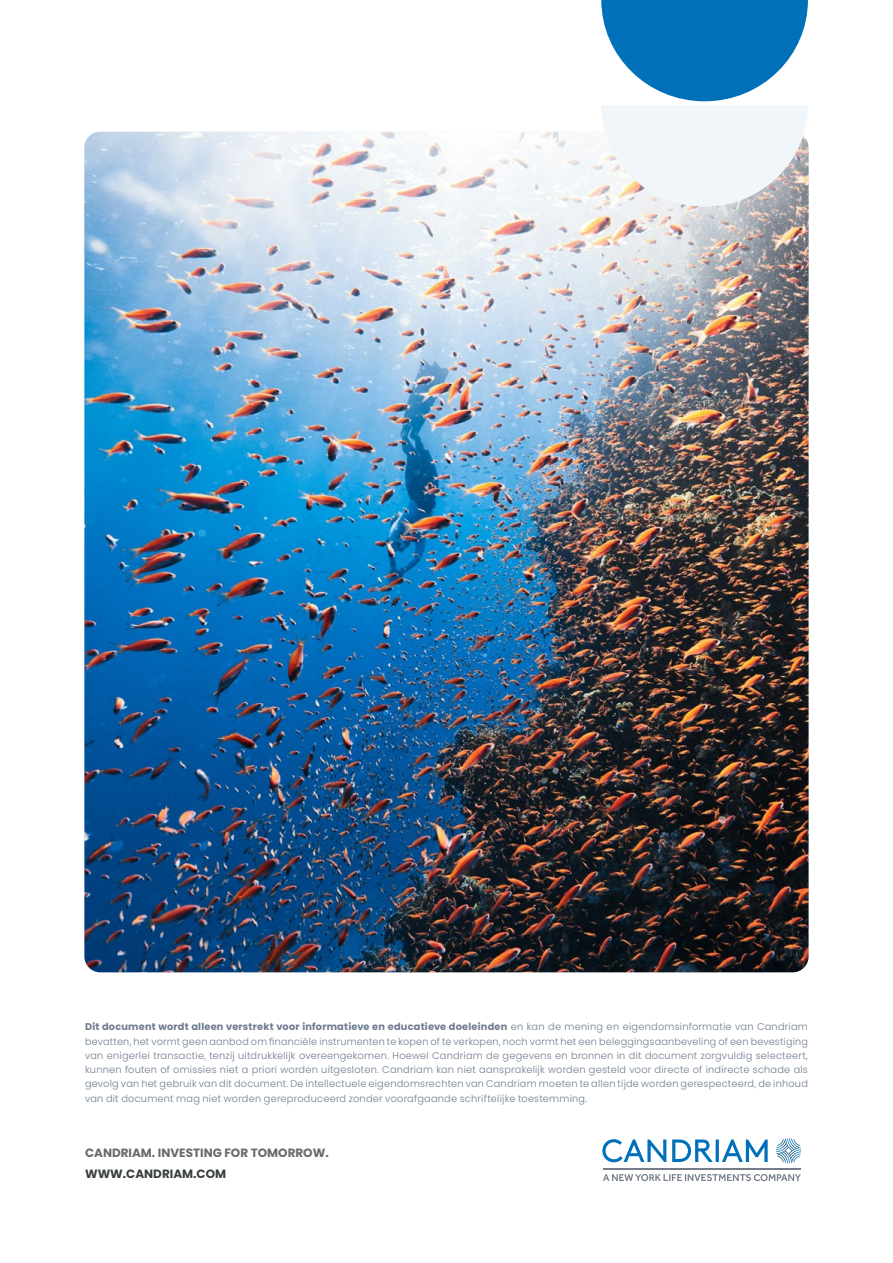
<style>
.page{position:relative;width:893px;height:1263px;background:#fff}
.page>*{position:absolute;margin:0;border:0;box-sizing:border-box;transform-origin:0 0}
.t1{font:700 12px "Poppins";color:#6a6a6a}
.t2{font:700 12px "Poppins";color:#39403f}
.t3{font:300 9.75px/14.2px "Poppins";letter-spacing:.025em;color:#6e7c8e;text-align:justify}
.s1{font-weight:700}
</style>
<div class="page">
<svg style="left:776px;top:1138px;width:25px;height:25px"></svg>
<svg style="left:603px;top:1174px;width:198px;height:7px"></svg>
<hr style="left:603px;top:1168px;width:198px;height:1px;background:#747c87">
<svg style="left:602px;top:1139px;width:166px;height:23px"></svg>
<img style="left:84px;top:132px;width:724px;height:840px">
<svg style="left:601px;top:0;width:207px;height:207px"></svg>
<p class="t3" style="left:85px;top:1020px;width:724px"><span class="s1">Dit document wordt alleen verstrekt voor informatieve en educatieve doeleinden</span> en kan de mening en eigendomsinformatie van Candriam bevatten, het vormt geen aanbod om financiële instrumenten te kopen of te verkopen, noch vormt het een beleggingsaanbeveling of een bevestiging van enigerlei transactie, tenzij uitdrukkelijk overeengekomen. Hoewel Candriam de gegevens en bronnen in dit document zorgvuldig selecteert, kunnen fouten of omissies niet a priori worden uitgesloten. Candriam kan niet aansprakelijk worden gesteld voor directe of indirecte schade als gevolg van het gebruik van dit document. De intellectuele eigendomsrechten van Candriam moeten te allen tijde worden gerespecteerd, de inhoud van dit document mag niet worden gereproduceerd zonder voorafgaande schriftelijke toestemming.</p>
<p class="t1" style="left:85px;top:1146px;width:245px">CANDRIAM. INVESTING FOR TOMORROW.</p>
<p class="t2" style="left:85px;top:1167px;width:143px">WWW.CANDRIAM.COM</p>
</div>
